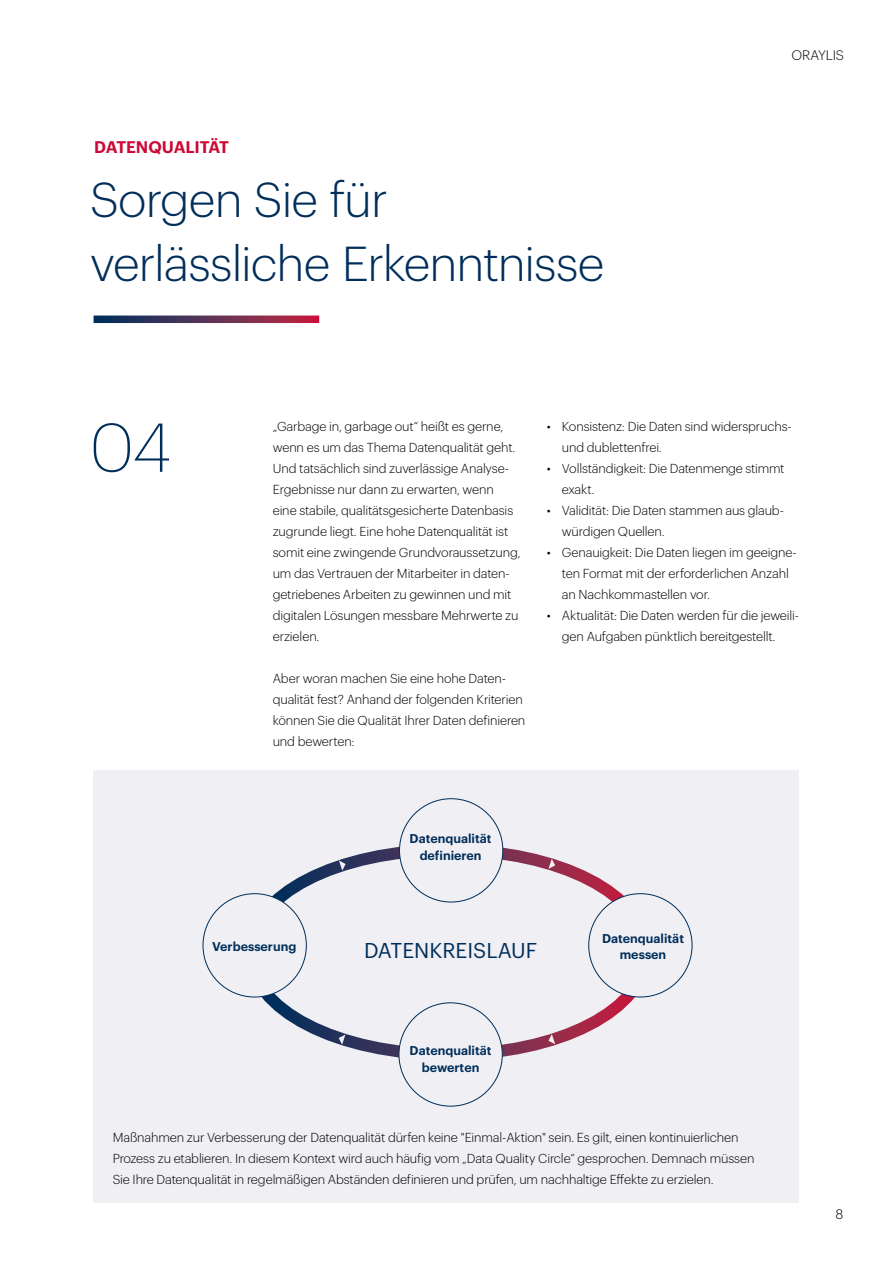
<style>
.page{position:relative;width:893px;height:1263px;background:#fff}
.page>*{position:absolute;margin:0;border:0;box-sizing:border-box;transform-origin:0 0}
.t1{font:200 67.5px "Graphik";color:#002e5a}
.t2{font:300 48px/63.8px "Graphik";letter-spacing:-.02em;color:#002e5a}
.t3{font:21px "Graphik";color:#002e5a}
.t4{font:600 16.5px "Graphik";letter-spacing:-.01em;color:#cc0935}
.t5{font:300 13.5px "Graphik";letter-spacing:-.01em;color:#000}
.t6{font:300 12.75px/21px "Graphik";letter-spacing:-.01em;color:#000}
.t7{font:600 12.45px/16.6px "Graphik";color:#002e5a;text-align:center}
</style>
<div class="page">
<div style="left:93px;top:770px;width:706px;height:433px;background:#efeff4"></div>
<svg style="left:94px;top:315px;width:225px;height:8px;background:#683b5d"></svg>
<svg style="left:339px;top:860px;width:7px;height:11px"></svg>
<svg style="left:548px;top:859px;width:7px;height:10px"></svg>
<svg style="left:548px;top:1034px;width:7px;height:10px"></svg>
<svg style="left:339px;top:1034px;width:6px;height:11px"></svg>
<p class="t4" style="left:94px;top:134px;width:136px">DATENQUALITÄT</p>
<h2 class="t2" style="left:90px;top:164px;width:516px">Sorgen Sie für verlässliche Erkenntnisse</h2>
<p class="t5" style="left:791px;top:45px;width:54px">ORAYLIS</p>
<h1 class="t1" style="left:90px;top:399px;width:83px">04</h1>
<p class="t6" style="left:273px;top:415px;width:249px">„Garbage in, garbage out“ heißt es gerne, wenn es um das Thema Datenqualität geht.<br>Und tatsächlich sind zuverlässige Analyse-Ergebnisse nur dann zu erwarten, wenn eine stabile, qualitätsgesicherte Datenbasis zugrunde liegt. Eine hohe Datenqualität ist somit eine zwingende Grundvoraussetzung, um das Vertrauen der Mitarbeiter in daten&shy;getriebenes Arbeiten zu gewinnen und mit digitalen Lösungen messbare Mehrwerte zu erzielen.</p>
<p class="t6" style="left:273px;top:667px;width:254px">Aber woran machen Sie eine hohe Daten&shy;qualität fest? Anhand der folgenden Kriterien können Sie die Qualität Ihrer Daten definieren und bewerten:</p>
<p class="t6" style="left:562px;top:415px;width:232px;text-indent:-15px">• Konsistenz: Die Daten sind widerspruchs&shy;und dublettenfrei.</p>
<p class="t6" style="left:562px;top:457px;width:224px;text-indent:-15px">• Vollständigkeit: Die Datenmenge stimmt exakt.</p>
<p class="t6" style="left:562px;top:499px;width:224px;text-indent:-15px">• Validität: Die Daten stammen aus glaub&shy;würdigen Quellen.</p>
<p class="t6" style="left:562px;top:541px;width:236px;text-indent:-15px">• Genauigkeit: Die Daten liegen im geeigne&shy;ten Format mit der erforderlichen Anzahl an Nachkommastellen vor.</p>
<p class="t6" style="left:562px;top:604px;width:239px;text-indent:-15px">• Aktualität: Die Daten werden für die jeweili&shy;gen Aufgaben pünktlich bereitgestellt.</p>
<p class="t7" style="left:410px;top:829px;width:83px">Datenqualität definieren</p>
<p class="t7" style="left:212px;top:937px;width:86px">Verbesserung</p>
<h3 class="t3" style="left:364px;top:934px;width:175px">DATENKREISLAUF</h3>
<p class="t7" style="left:602px;top:929px;width:83px">Datenqualität messen</p>
<p class="t7" style="left:410px;top:1041px;width:83px">Datenqualität bewerten</p>
<p class="t6" style="left:113px;top:1125px;width:643px">Maßnahmen zur Verbesserung der Datenqualität dürfen keine "Einmal-Aktion" sein. Es gilt, einen kontinuierlichen<br>Prozess zu etablieren. In diesem Kontext wird auch häufig vom „Data Quality Circle“ gesprochen. Demnach müssen<br>Sie Ihre Datenqualität in regelmäßigen Abständen definieren und prüfen, um nachhaltige Effekte zu erzielen.</p>
<p class="t5" style="left:836px;top:1204px;width:9px">8</p>
</div>
